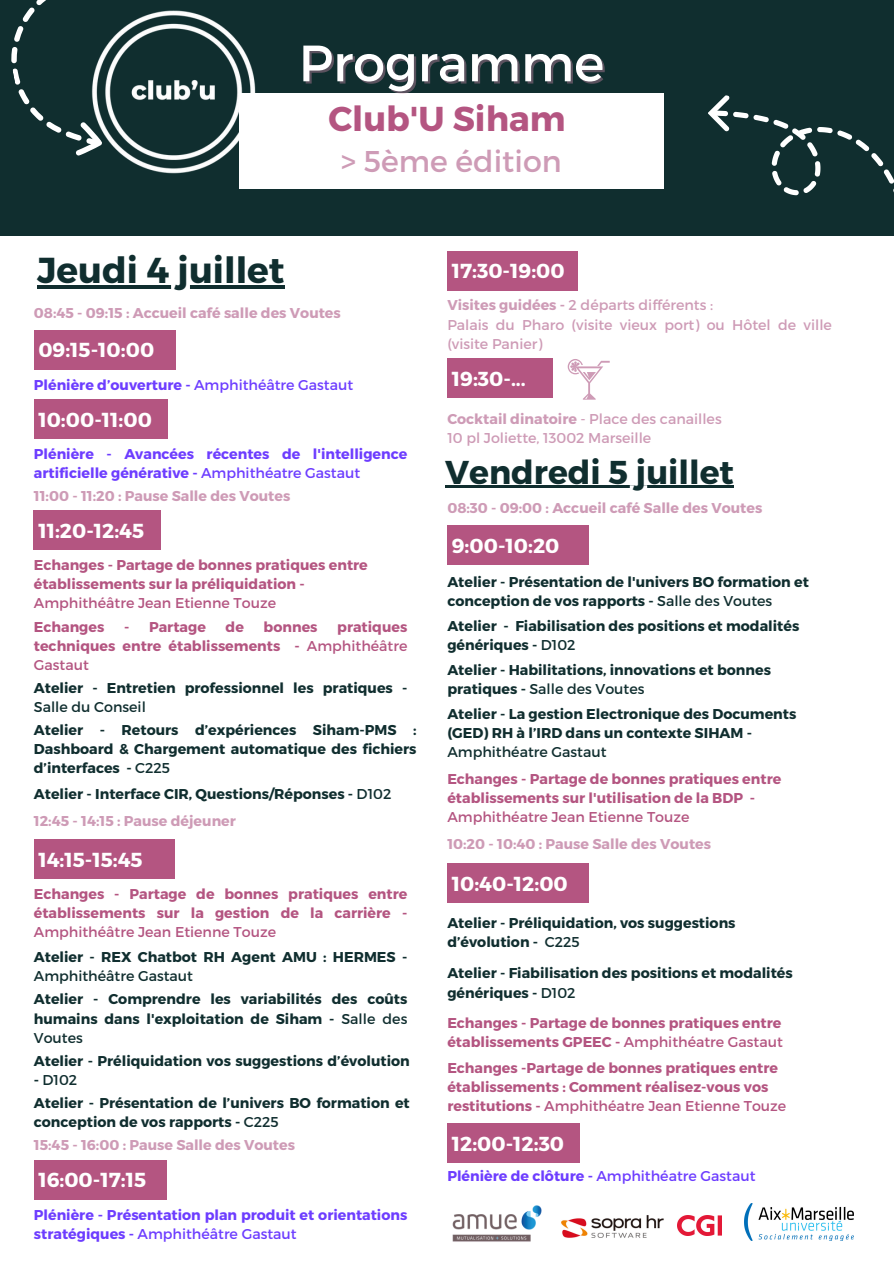
<style>
.page{position:relative;width:894px;height:1264px;background:#fff}
.page>*{position:absolute;margin:0;border:0;box-sizing:border-box;transform-origin:0 0}
.t1{font:51px "Montserrat";color:#fff}
.t2{font:700 36px "Montserrat";color:#102e2f}
.t3{font:700 34.5px "Montserrat";color:#b45581}
.t4{font:700 33px "Montserrat";color:#102e2f}
.t5{font:30px "Montserrat";color:#ce9bb6}
.t6{font:700 20.25px "Montserrat";color:#fff}
.t7{font:700 14.25px/19.2px "Montserrat";color:#102e2f}
.t8{font:700 14.25px/19.2px "Montserrat";color:#b45581}
.t9{font:700 14.25px/19.2px "Montserrat";color:#6d3dff}
.t10{font:700 14.25px "Montserrat";color:#ce9bb6}
.t11{font:14.25px/19.2px "Montserrat";color:#ce9bb6}
.t12{font:14.25px "Montserrat";color:#6d3dff}
.t13{font:14.25px "Montserrat";color:#102e2f}
.s1{font-weight:400}
.s2{font-weight:700}
</style>
<div class="page">
<div style="left:0;top:0;width:893px;height:236px;background:#102e2f"></div>
<img style="left:103px;top:10px;width:217px;height:179px">
<div style="left:240px;top:93px;width:423px;height:95px;background:#fff"></div>
<div style="left:34px;top:330px;width:141px;height:39px;background:#b45581"></div>
<div style="left:34px;top:399px;width:134px;height:39px;background:#b45581"></div>
<div style="left:34px;top:510px;width:127px;height:40px;background:#b45581"></div>
<div style="left:34px;top:839px;width:140px;height:39px;background:#b45581"></div>
<div style="left:34px;top:1159px;width:132px;height:40px;background:#b45581"></div>
<div style="left:447px;top:251px;width:130px;height:39px;background:#b45581"></div>
<div style="left:447px;top:358px;width:105px;height:40px;background:#b45581"></div>
<div style="left:447px;top:526px;width:141px;height:39px;background:#b45581"></div>
<div style="left:447px;top:863px;width:141px;height:39px;background:#b45581"></div>
<div style="left:447px;top:1123px;width:132px;height:39px;background:#b45581"></div>
<svg style="left:567px;top:359px;width:42px;height:40px"></svg>
<img style="left:452px;top:1205px;width:90px;height:37px">
<img style="left:677px;top:1215px;width:44px;height:20px">
<img style="left:561px;top:1215px;width:103px;height:23px">
<img style="left:744px;top:1203px;width:109px;height:37px">
<svg style="left:708px;top:95px;width:185px;height:101px"></svg>
<svg style="left:11px;top:0;width:92px;height:156px"></svg>
<hr style="left:445px;top:486px;width:288px;height:2px;background:#102e2f">
<hr style="left:37px;top:285px;width:247px;height:3px;background:#102e2f">
<h4 class="t1" style="left:298px;top:30px;width:307px">Programme</h4>
<h4 class="t2" style="left:37px;top:246px;width:249px">Jeudi 4 juillet</h4>
<h2 class="t3" style="left:328px;top:96px;width:238px">Club'U Siham</h2>
<h2 class="t5" style="left:341px;top:142px;width:222px">&gt; 5ème édition</h2>
<h4 class="t6" style="left:451px;top:258px;width:114px">17:30-19:00</h4>
<p class="t10" style="left:34px;top:304px;width:308px">08:45 - 09:15 : Accueil café salle des Voutes</p>
<h1 class="t6" style="left:38px;top:337px;width:117px">09:15-10:00</h1>
<p class="t9" style="left:34px;top:374px;width:321px">Plénière d’ouverture - <span class="s1">Amphithéâtre Gastaut</span></p>
<h3 class="t6" style="left:38px;top:406px;width:115px">10:00-11:00</h3>
<p class="t9" style="left:34px;top:443px;width:375px">Plénière - Avancées récentes de l'intelligence artificielle générative - <span class="s1">Amphithéatre Gastaut</span></p>
<h6 class="t10" style="left:34px;top:486px;width:258px">11:00 - 11:20 : Pause Salle des Voutes</h6>
<p class="t6" style="left:38px;top:517px;width:107px">11:20-12:45</p>
<h5 class="t8" style="left:34px;top:554px;width:335px">Echanges - Partage de bonnes pratiques entre établissements sur la préliquidation -<br><span class="s1">Amphithéâtre Jean Etienne Touze</span></h5>
<p class="t8" style="left:34px;top:616px;width:72px">Echanges</p>
<p class="t8" style="left:124px;top:616px;width:83px">- Partage</p>
<p class="t8" style="left:225px;top:616px;width:20px">de</p>
<p class="t8" style="left:263px;top:616px;width:55px">bonnes</p>
<p class="t8" style="left:34px;top:616px;width:375px;text-align:justify;text-indent:303px">pratiques techniques entre établissements - <span class="s1">Amphithéâtre Gastaut</span></p>
<p class="t7" style="left:34px;top:677px;width:375px">Atelier - Entretien professionnel les pratiques -<br><span class="s1">Salle du Conseil</span></p>
<h4 class="t7" style="left:34px;top:719px;width:384px;text-align:justify">Atelier - Retours d’expériences Siham-PMS :<br>Dashboard &amp; Chargement automatique des fichiers d’interfaces - <span class="s1">C225</span></h4>
<p class="t7" style="left:34px;top:783px;width:359px">Atelier - Interface CIR, Questions/Réponses - <span class="s1">D102</span></p>
<p class="t10" style="left:34px;top:811px;width:203px">12:45 - 14:15 : Pause déjeuner</p>
<p class="t6" style="left:38px;top:846px;width:106px">14:15-15:45</p>
<h6 class="t8" style="left:34px;top:883px;width:375px;text-align:justify">Echanges - Partage de bonnes pratiques entre établissements sur la gestion de la carrière - <span class="s1">Amphithéâtre Jean Etienne Touze</span></h6>
<p class="t7" style="left:34px;top:946px;width:375px">Atelier - REX Chatbot RH Agent AMU : HERMES -<br><span class="s1">Amphithéâtre Gastaut</span></p>
<p class="t7" style="left:34px;top:989px;width:375px;text-align:justify">Atelier - Comprendre les variabilités des coûts humains dans l'exploitation de Siham - <span class="s1">Salle des Voutes</span></p>
<p class="t7" style="left:34px;top:1050px;width:377px">Atelier - Préliquidation vos suggestions d’évolution</p>
<p class="t13" style="left:34px;top:1070px;width:45px"><span class="s2">-</span> D102</p>
<p class="t7" style="left:34px;top:1092px;width:377px">Atelier - Présentation de l’univers BO formation et conception de vos rapports - <span class="s1">C225</span></p>
<h4 class="t10" style="left:34px;top:1135px;width:262px">15:45 - 16:00 : Pause Salle des Voutes</h4>
<h2 class="t6" style="left:38px;top:1166px;width:109px">16:00-17:15</h2>
<p class="t9" style="left:34px;top:1204px;width:375px">Plénière - Présentation plan produit et orientations stratégiques - <span class="s1">Amphithéâtre Gastaut</span></p>
<p class="t11" style="left:447px;top:295px;width:267px"><span class="s2">Visites guidées -</span> 2 départs différents :</p>
<p class="t11" style="left:447px;top:314px;width:386px">Palais du Pharo (visite vieux port) ou Hôtel de ville (visite Panier)</p>
<p class="t6" style="left:451px;top:365px;width:75px">19:30-...</p>
<h6 class="t11" style="left:447px;top:409px;width:276px"><span class="s2">Cocktail dinatoire</span> - Place des canailles</h6>
<p class="t11" style="left:447px;top:428px;width:205px">10 pl Joliette, 13002 Marseille</p>
<h6 class="t4" style="left:445px;top:450px;width:290px">Vendredi 5 juillet</h6>
<h4 class="t10" style="left:447px;top:498px;width:316px">08:30 - 09:00 : Accueil café Salle des Voutes</h4>
<p class="t6" style="left:451px;top:532px;width:109px">9:00-10:20</p>
<p class="t7" style="left:447px;top:572px;width:363px">Atelier - Présentation de l'univers BO formation et conception de vos rapports - <span class="s1">Salle des Voutes</span></p>
<p class="t7" style="left:447px;top:615px;width:353px">Atelier - Fiabilisation des positions et modalités génériques - <span class="s1">D102</span></p>
<p class="t7" style="left:447px;top:659px;width:325px">Atelier - Habilitations, innovations et bonnes pratiques - <span class="s1">Salle des Voutes</span></p>
<h4 class="t7" style="left:447px;top:703px;width:350px">Atelier - La gestion Electronique des Documents (GED) RH à l’IRD dans un contexte SIHAM -<br><span class="s1">Amphithéatre Gastaut</span></h4>
<p class="t8" style="left:447px;top:768px;width:335px">Echanges - Partage de bonnes pratiques entre établissements sur l'utilisation de la BDP -<br><span class="s1">Amphithéatre Jean Etienne Touze</span></p>
<p class="t10" style="left:447px;top:835px;width:265px">10:20 - 10:40 : Pause Salle des Voutes</p>
<h6 class="t6" style="left:451px;top:870px;width:117px">10:40-12:00</h6>
<h5 class="t7" style="left:447px;top:913px;width:290px">Atelier - Préliquidation, vos suggestions d’évolution - <span class="s1">C225</span></h5>
<p class="t7" style="left:447px;top:963px;width:347px">Atelier - Fiabilisation des positions et modalités génériques - <span class="s1">D102</span></p>
<p class="t8" style="left:447px;top:1012px;width:337px">Echanges - Partage de bonnes pratiques entre établissements GPEEC - <span class="s1">Amphithéatre Gastaut</span></p>
<p class="t8" style="left:447px;top:1057px;width:340px">Echanges -Partage de bonnes pratiques entre établissements : Comment réalisez-vous vos restitutions - <span class="s1">Amphithéatre Jean Etienne Touze</span></p>
<h4 class="t6" style="left:451px;top:1130px;width:114px">12:00-12:30</h4>
<p class="t12" style="left:447px;top:1166px;width:309px"><span class="s2">Plénière de clôture -</span> Amphithéatre Gastaut</p>
</div>
